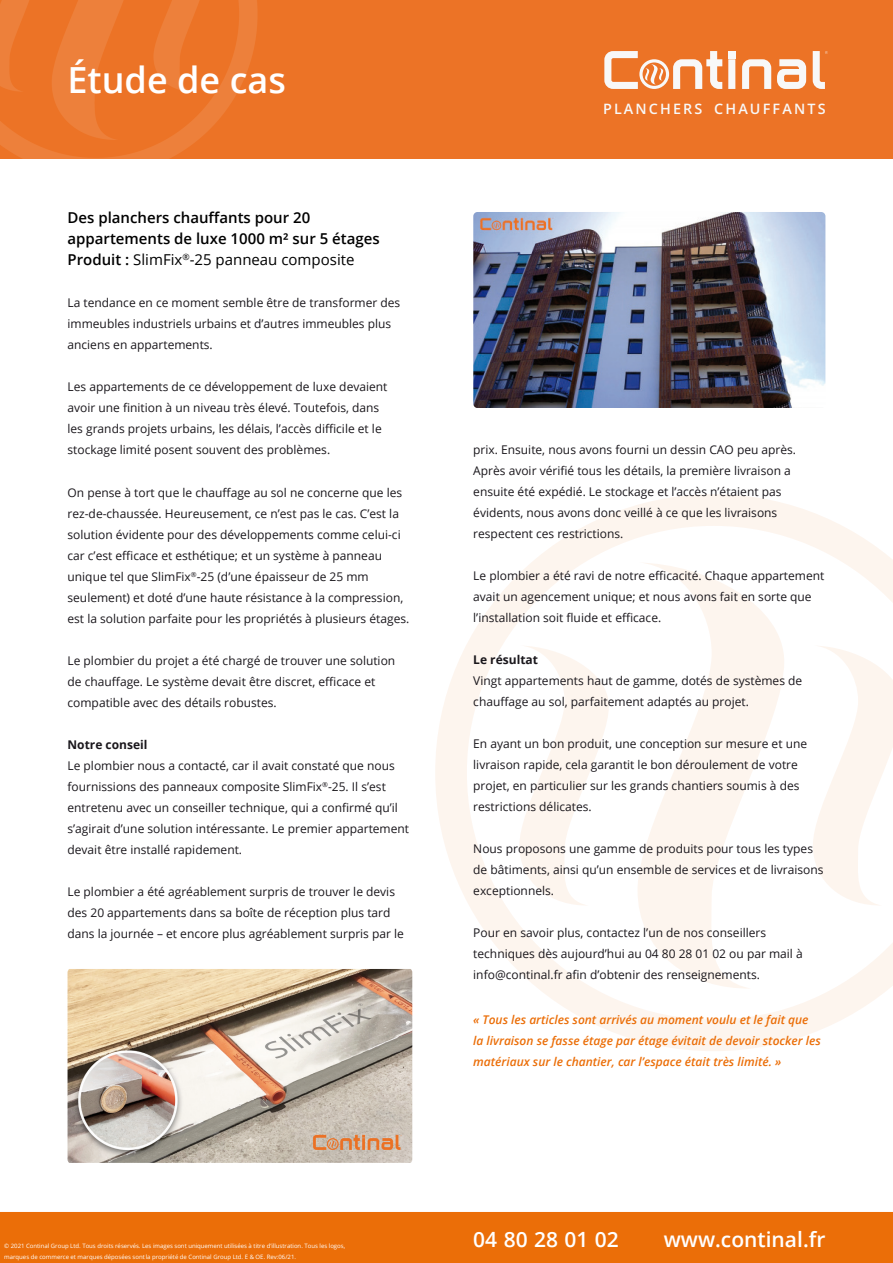
<style>
.page{position:relative;width:893px;height:1263px;background:#fff}
.page>*{position:absolute;margin:0;border:0;box-sizing:border-box;transform-origin:0 0}
.t1{font:600 36px "Open Sans";color:#fff}
.t2{font:600 21px "Open Sans";color:#fff}
.t3{font:600 15px/21px "Open Sans";color:#000}
.t4{font:15px "Open Sans";color:#000}
.t5{font:600 14.4px "Open Sans";letter-spacing:.15em;color:#f8f8f8}
.t6{font:12px/21px "Open Sans";color:#1a171c}
.t7{font:italic 600 12px/21px "Open Sans";color:#eb6e08}
.t8{font:700 12px "Open Sans";color:#1a171c}
.t9{font:6px/10.5px "Open Sans";color:#fff}
.s1{font-weight:600}
</style>
<div class="page">
<svg style="left:435px;top:494px;width:458px;height:557px"></svg>
<svg style="left:519px;top:645px;width:90px;height:261px"></svg>
<svg style="left:637px;top:562px;width:147px;height:428px"></svg>
<svg style="left:813px;top:645px;width:80px;height:261px"></svg>
<div style="left:0;top:1212px;width:893px;height:51px;background:#eb6e08"></div>
<div style="left:0;top:0;width:893px;height:159px;background:#ec7326"></div>
<img style="left:0;top:0;width:258px;height:159px">
<img style="left:68px;top:969px;width:344px;height:194px">
<img style="left:473px;top:212px;width:352px;height:196px">
<svg style="left:742px;top:59px;width:29px;height:30px"></svg>
<svg style="left:777px;top:59px;width:29px;height:30px"></svg>
<div style="left:728px;top:59px;width:7px;height:30px;background:#f8f8f8"></div>
<div style="left:728px;top:51px;width:7px;height:7px;background:#f8f8f8"></div>
<svg style="left:604px;top:51px;width:118px;height:38px"></svg>
<svg style="left:813px;top:51px;width:15px;height:38px"></svg>
<p class="t1" style="left:68px;top:55px;width:220px">Étude de cas</p>
<p class="t3" style="left:68px;top:207px;width:314px">Des planchers chauffants pour 20 appartements de luxe 1000 m² sur 5 étages</p>
<p class="t4" style="left:68px;top:250px;width:288px"><span class="s1">Produit :</span> SlimFix<sup>®</sup>-25 panneau composite</p>
<p class="t6" style="left:68px;top:292px;width:334px">La tendance en ce moment semble être de transformer des immeubles industriels urbains et d’autres immeubles plus anciens en appartements.</p>
<p class="t6" style="left:68px;top:376px;width:321px">Les appartements de ce développement de luxe devaient avoir une finition à un niveau très élevé. Toutefois, dans les grands projets urbains, les délais, l’accès difficile et le stockage limité posent souvent des problèmes.</p>
<p class="t6" style="left:68px;top:481px;width:343px">On pense à tort que le chauffage au sol ne concerne que les rez-de-chaussée. Heureusement, ce n’est pas le cas. C’est la solution évidente pour des développements comme celui-ci car c’est efficace et esthétique; et un système à panneau unique tel que SlimFix<sup>®</sup>-25 (d’une épaisseur de 25 mm seulement) et doté d’une haute résistance à la compression, est la solution parfaite pour les propriétés à plusieurs étages.</p>
<p class="t6" style="left:68px;top:649px;width:329px">Le plombier du projet a été chargé de trouver une solution de chauffage. Le système devait être discret, efficace et compatible avec des détails robustes.</p>
<p class="t8" style="left:68px;top:736px;width:81px">Notre conseil</p>
<p class="t6" style="left:68px;top:754px;width:343px">Le plombier nous a contacté, car il avait constaté que nous fournissions des panneaux composite SlimFix<sup>®</sup>-25. Il s’est entretenu avec un conseiller technique, qui a confirmé qu’il s’agirait d’une solution intéressante. Le premier appartement devait être installé rapidement.</p>
<p class="t6" style="left:68px;top:880px;width:338px">Le plombier a été agréablement surpris de trouver le devis des 20 appartements dans sa boîte de réception plus tard dans la journée – et encore plus agréablement surpris par le</p>
<p class="t5" style="left:603px;top:99px;width:224px">PLANCHERS CHAUFFANTS</p>
<p class="t6" style="left:473px;top:438px;width:324px">prix. Ensuite, nous avons fourni un dessin CAO peu après.</p>
<p class="t6" style="left:473px;top:459px;width:319px">Après avoir vérifié tous les détails, la première livraison a ensuite été expédié. Le stockage et l’accès n’étaient pas évidents, nous avons donc veillé à ce que les livraisons respectent ces restrictions.</p>
<p class="t6" style="left:473px;top:564px;width:353px">Le plombier a été ravi de notre efficacité. Chaque appartement avait un agencement unique; et nous avons fait en sorte que l’installation soit fluide et efficace.</p>
<p class="t8" style="left:473px;top:651px;width:66px">Le résultat</p>
<p class="t6" style="left:473px;top:669px;width:330px">Vingt appartements haut de gamme, dotés de systèmes de chauffage au sol, parfaitement adaptés au projet.</p>
<p class="t6" style="left:473px;top:732px;width:335px">En ayant un bon produit, une conception sur mesure et une livraison rapide, cela garantit le bon déroulement de votre projet, en particulier sur les grands chantiers soumis à des restrictions délicates.</p>
<p class="t6" style="left:473px;top:837px;width:352px">Nous proposons une gamme de produits pour tous les types de bâtiments, ainsi qu’un ensemble de services et de livraisons exceptionnels.</p>
<p class="t6" style="left:473px;top:921px;width:331px">Pour en savoir plus, contactez l’un de nos conseillers techniques dès aujourd’hui au 04 80 28 01 02 ou par mail à info@continal.fr afin d’obtenir des renseignements.</p>
<p class="t7" style="left:473px;top:1008px;width:349px">« Tous les articles sont arrivés au moment voulu et le fait que la livraison se fasse étage par étage évitait de devoir stocker les matériaux sur le chantier, car l’espace était très limité. »</p>
<p class="t9" style="left:4px;top:1241px;width:342px">© 2021 Continal Group Ltd. Tous droits réservés. Les images sont uniquement utilisées à titre d’illustration. Tous les logos, marques de commerce et marques déposées sontla propriété de Continal Group Ltd. E &amp; OE. Rev:06/21.</p>
<p class="t2" style="left:473px;top:1225px;width:147px">04 80 28 01 02</p>
<p class="t2" style="left:664px;top:1225px;width:163px">www.continal.fr</p>
</div>
